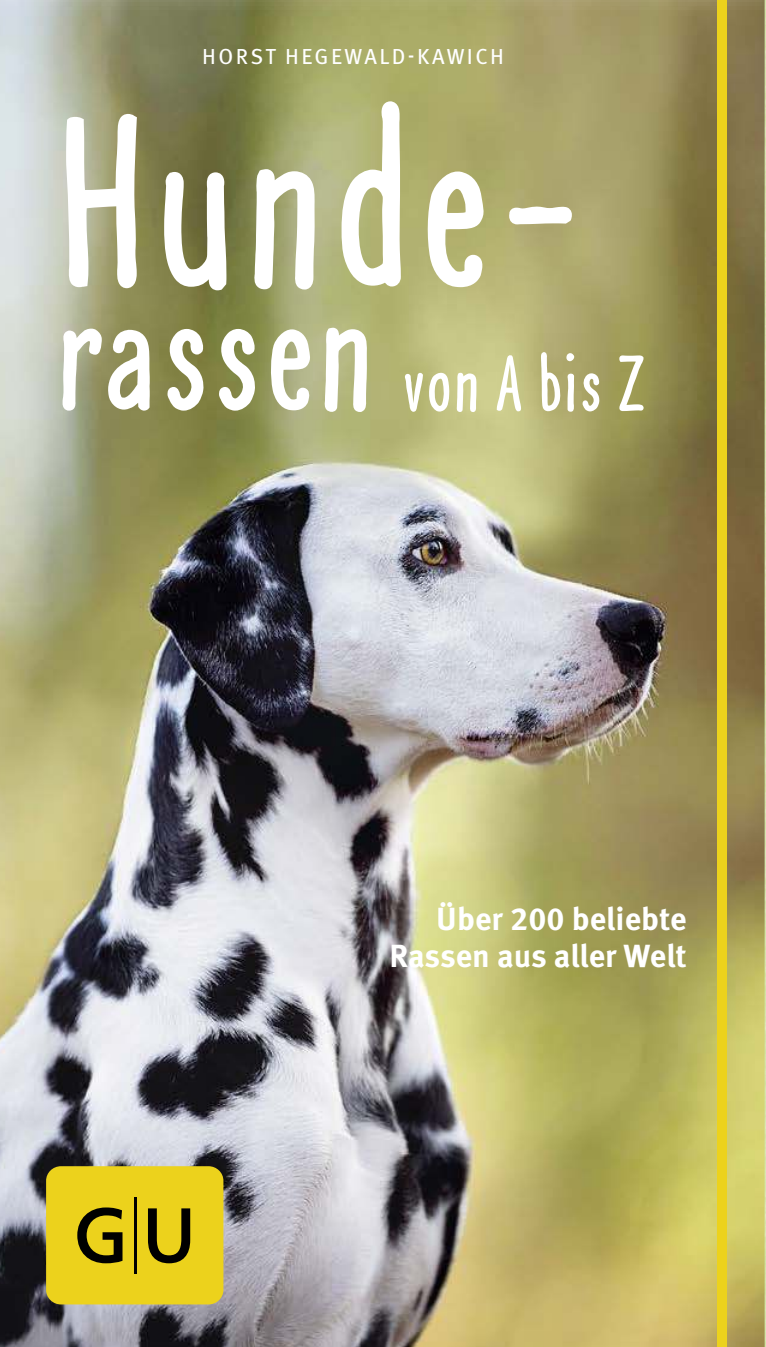
<style>
.page{position:relative;width:766px;height:1347px;background:#fff}
.page>*{position:absolute;margin:0;border:0;box-sizing:border-box;transform-origin:0 0}
.t1{font:900 212.5px "Frieda";color:#fff}
.t2{font:900 69.25px "Frieda";color:#fff}
.t3{font:700 32px/37px "Meta OT";color:#fff;text-align:right}
.t4{font:21.75px "Meta OT";letter-spacing:.11em;color:#fff}
.s1{font-size:148.75px}
</style>
<div class="page">
<img style="left:0;top:0;width:765px;height:1346px">
<div style="left:716px;top:0;width:10px;height:1346px;background:#ecd21c"></div>
<div style="left:46px;top:1166px;width:177px;height:138px;background:#ecd21c;border-radius:15px"></div>
<svg style="left:77px;top:1207px;width:45px;height:56px"></svg>
<svg style="left:148px;top:1208px;width:42px;height:55px"></svg>
<hr style="left:134px;top:1197px;width:2px;height:76px;background:#000">
<p class="t4" style="left:202px;top:44px;width:303px">HORST HEGEWALD-KAWICH</p>
<h1 class="t1" style="left:53px;top:88px;width:536px">Hunde-</h1>
<h2 class="t2" style="left:53px;top:346px;width:591px"><span class="s1">rassen</span> von A bis Z</h2>
<p class="t3" style="left:389px;top:901px;width:299px">Über 200 beliebte<br>Rassen aus aller Welt</p>
</div>
